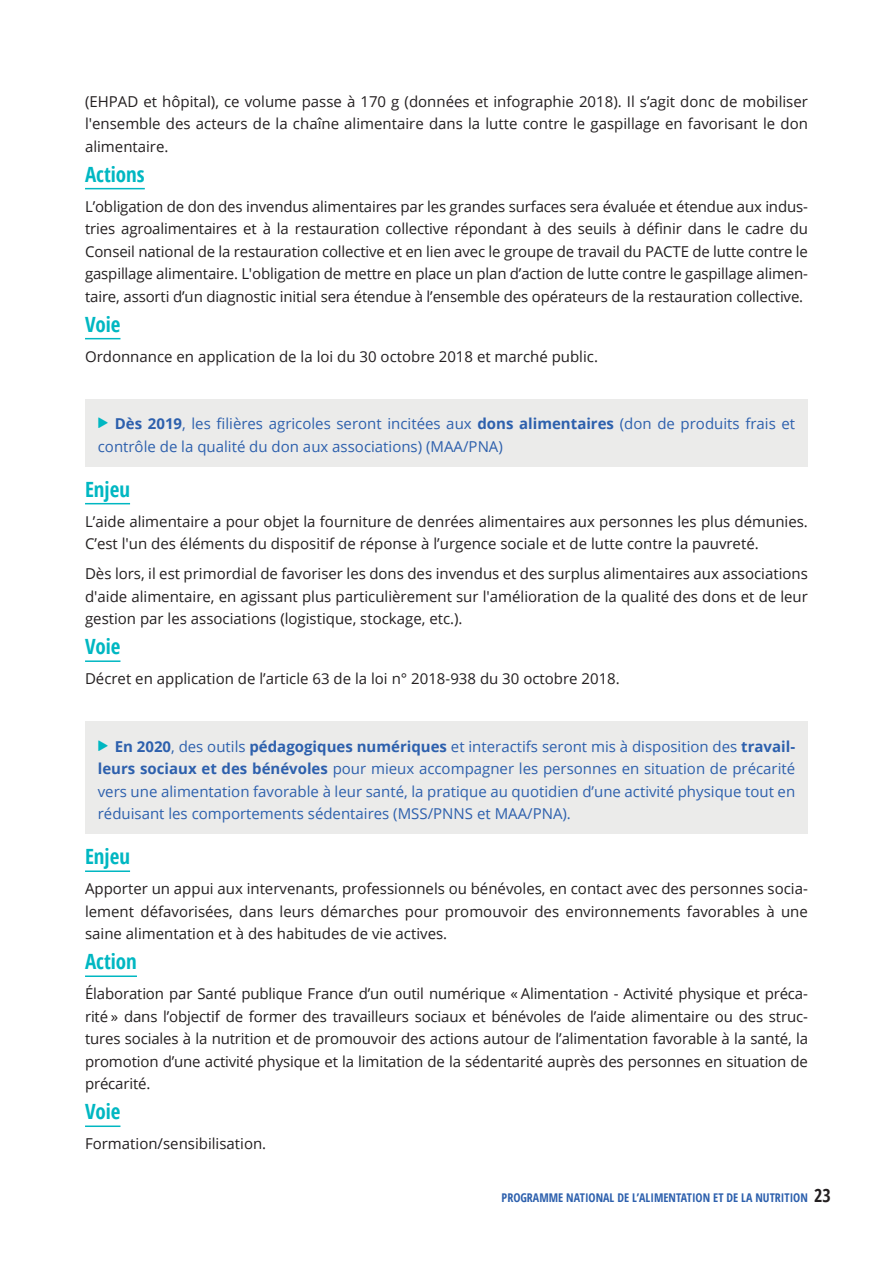
<style>
.page{position:relative;width:893px;height:1263px;background:#fff}
.page>*{position:absolute;margin:0;border:0;box-sizing:border-box;transform-origin:0 0}
.t1{font:700 condensed 21px "Open Sans";color:#00b7c2}
.t2{font:15px/22.5px "Open Sans";color:#231f20;text-align:justify}
.t3{font:15px/22.5px "Open Sans";color:#2d60ad}
.t4{font:700 condensed 12px "Open Sans";color:#2d60ad}
.s1{font-weight:700}
.s2{font-size:18px;color:#231f20}
</style>
<div class="page">
<div style="left:85px;top:722px;width:723px;height:112px;background:#ebebea"></div>
<div style="left:85px;top:399px;width:723px;height:67px;background:#ebebea"></div>
<hr style="left:85px;top:188px;width:60px;height:1px;background:#00b7c2">
<hr style="left:85px;top:338px;width:35px;height:1px;background:#00b7c2">
<hr style="left:85px;top:503px;width:45px;height:1px;background:#00b7c2">
<hr style="left:85px;top:660px;width:35px;height:2px;background:#00b7c2">
<hr style="left:85px;top:870px;width:45px;height:2px;background:#00b7c2">
<hr style="left:85px;top:975px;width:52px;height:2px;background:#00b7c2">
<hr style="left:85px;top:1125px;width:35px;height:2px;background:#00b7c2">
<p class="t2" style="left:85px;top:89px;width:724px">(EHPAD et hôpital), ce volume passe à 170 g (données et infographie 2018). Il s’agit donc de mobiliser l'ensemble des acteurs de la chaîne alimentaire dans la lutte contre le gaspillage en favorisant le don alimentaire.</p>
<h1 class="t1" style="left:85px;top:159px;width:61px">Actions</h1>
<p class="t2" style="left:85px;top:194px;width:724px">L’obligation de don des invendus alimentaires par les grandes surfaces sera évaluée et étendue aux indus&shy;tries agroalimentaires et à la restauration collective répondant à des seuils à définir dans le cadre du Conseil national de la restauration collective et en lien avec le groupe de travail du PACTE de lutte contre le gaspillage alimentaire. L'obligation de mettre en place un plan d’action de lutte contre le gaspillage alimen&shy;taire, assorti d’un diagnostic initial sera étendue à l’ensemble des opérateurs de la restauration collective.</p>
<h1 class="t1" style="left:85px;top:309px;width:37px">Voie</h1>
<p class="t2" style="left:85px;top:344px;width:514px">Ordonnance en application de la loi du 30 octobre 2018 et marché public.</p>
<p class="t3" style="left:98px;top:412px;width:699px;text-indent:17px"><span class="s1">Dès 2019</span>, les filières agricoles seront incitées aux <span class="s1">dons alimentaires</span> (don de produits frais et contrôle de la qualité du don aux associations) (MAA/PNA)</p>
<h1 class="t1" style="left:85px;top:474px;width:47px">Enjeu</h1>
<p class="t2" style="left:85px;top:509px;width:724px">L’aide alimentaire a pour objet la fourniture de denrées alimentaires aux personnes les plus démunies.<br>C’est l'un des éléments du dispositif de réponse à l’urgence sociale et de lutte contre la pauvreté.</p>
<p class="t2" style="left:85px;top:562px;width:724px">Dès lors, il est primordial de favoriser les dons des invendus et des surplus alimentaires aux associations d'aide alimentaire, en agissant plus particulièrement sur l'amélioration de la qualité des dons et de leur gestion par les associations (logistique, stockage, etc.).</p>
<h1 class="t1" style="left:85px;top:632px;width:37px">Voie</h1>
<p class="t2" style="left:85px;top:667px;width:536px">Décret en application de l’article 63 de la loi n° 2018-938 du 30 octobre 2018.</p>
<p class="t3" style="left:98px;top:734px;width:699px;text-align:justify;text-indent:17px"><span class="s1">En 2020</span>, des outils <span class="s1">pédagogiques numériques</span> et interactifs seront mis à disposition des <span class="s1">travail&shy;leurs sociaux et des bénévoles</span> pour mieux accompagner les personnes en situation de précarité vers une alimentation favorable à leur santé, la pratique au quotidien d’une activité physique tout en réduisant les comportements sédentaires (MSS/PNNS et MAA/PNA).</p>
<h1 class="t1" style="left:85px;top:842px;width:47px">Enjeu</h1>
<p class="t2" style="left:85px;top:877px;width:724px">Apporter un appui aux intervenants, professionnels ou bénévoles, en contact avec des personnes socia&shy;lement défavorisées, dans leurs démarches pour promouvoir des environnements favorables à une saine alimentation et à des habitudes de vie actives.</p>
<h1 class="t1" style="left:85px;top:947px;width:53px">Action</h1>
<p class="t2" style="left:85px;top:982px;width:724px">Élaboration par Santé publique France d’un outil numérique « Alimentation - Activité physique et préca&shy;rité » dans l’objectif de former des travailleurs sociaux et bénévoles de l’aide alimentaire ou des struc&shy;tures sociales à la nutrition et de promouvoir des actions autour de l’alimentation favorable à la santé, la promotion d’une activité physique et la limitation de la sédentarité auprès des personnes en situation de précarité.</p>
<h1 class="t1" style="left:85px;top:1097px;width:37px">Voie</h1>
<p class="t2" style="left:85px;top:1132px;width:183px">Formation/sensibilisation.</p>
<p class="t4" style="left:502px;top:1189px;width:331px">PROGRAMME NATIONAL DE L’ALIMENTATION ET DE LA NUTRITION <span class="s2">23</span></p>
</div>
